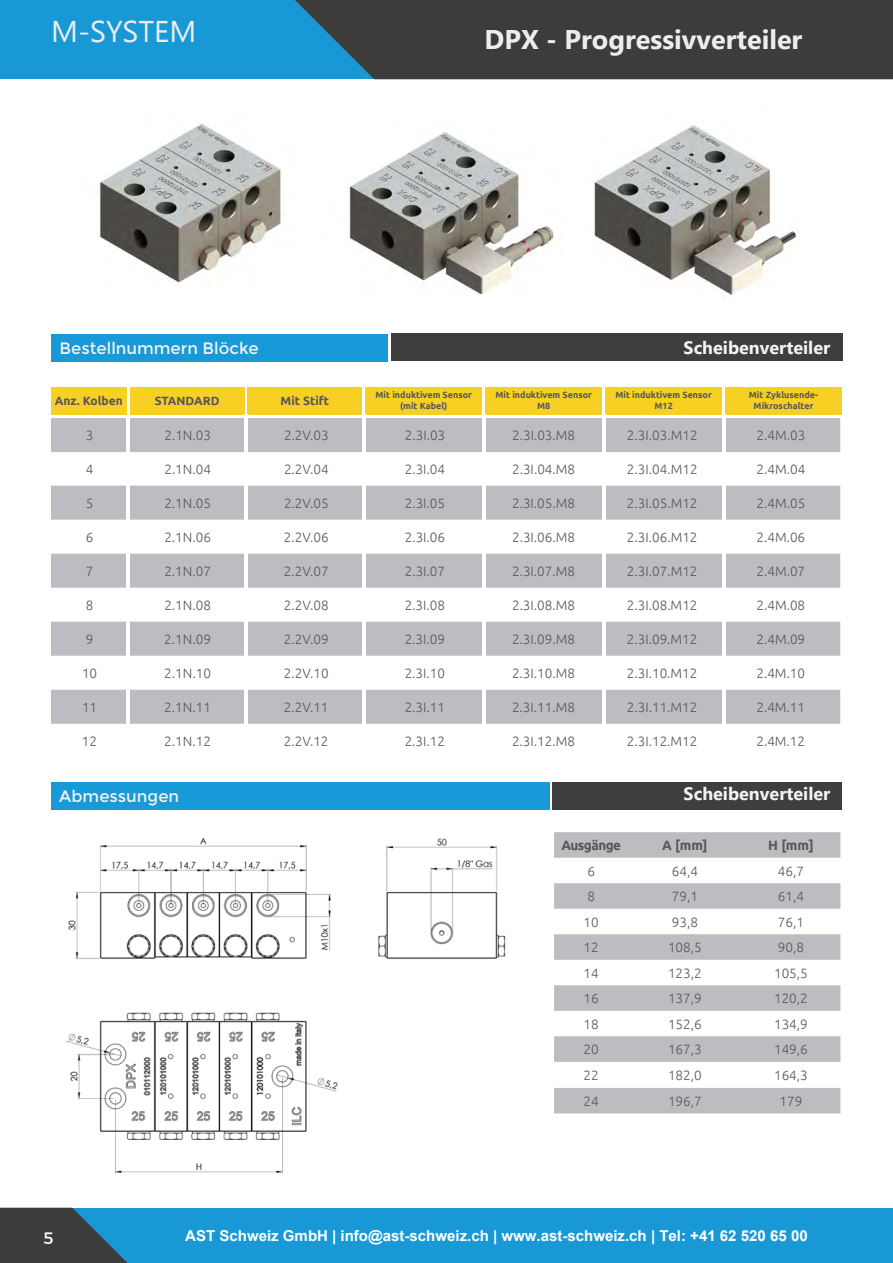
<style>
.page{position:relative;width:893px;height:1263px;background:#fff}
.page>*{position:absolute;margin:0;border:0;box-sizing:border-box;transform-origin:0 0}
.t1{font:30px "Myanmar Text";color:#ededed}
.t2{font:700 27px "Myanmar Text";color:#ededed}
.t3{font:700 18px "Myanmar Text";color:#f2f3f4}
.t4{font:16.5px "Montserrat";color:#f2f3f4}
.t5{font:16.5px "Montserrat";color:#fff}
.t6{font:700 15px "Arial";color:#fff}
.t7{font:300 13.5px "Ubuntu";color:#57585a}
.t8{font:700 13.5px "Ubuntu";letter-spacing:-.04em;color:#57585a}
.t9{font:700 12px "Ubuntu";color:#57585a}
.t10{font:700 9px/10.8px "Ubuntu";color:#57585a;text-align:center}
</style>
<div class="page">
<div style="left:0;top:0;width:893px;height:79px;background:#1899d6"></div>
<div style="left:295px;top:0;width:598px;height:79px;background:#3c3c3b"></div>
<div style="left:0;top:1208px;width:893px;height:55px;background:#1899d6"></div>
<svg style="left:0;top:1208px;width:128px;height:55px"></svg>
<svg style="left:51px;top:418px;width:789px;height:306px;fill:#bcbdc0"></svg>
<div style="left:51px;top:334px;width:337px;height:27px;background:#179ad7"></div>
<div style="left:391px;top:334px;width:451px;height:27px;background:#3e3e3f"></div>
<div style="left:51px;top:387px;width:76px;height:28px;background:#f8cf23"></div>
<div style="left:130px;top:387px;width:114px;height:28px;background:#f8cf23"></div>
<div style="left:248px;top:387px;width:114px;height:28px;background:#f8cf23"></div>
<div style="left:485px;top:387px;width:117px;height:28px;background:#f8cf23"></div>
<div style="left:365px;top:387px;width:117px;height:28px;background:#f8cf23"></div>
<div style="left:605px;top:387px;width:117px;height:28px;background:#f8cf23"></div>
<div style="left:725px;top:387px;width:117px;height:28px;background:#f8cf23"></div>
<hr style="left:127px;top:418px;width:3px;height:340px;background:#fff">
<hr style="left:244px;top:415px;width:4px;height:346px;background:#fff">
<hr style="left:362px;top:415px;width:3px;height:346px;background:#fff">
<hr style="left:482px;top:415px;width:3px;height:346px;background:#fff">
<hr style="left:602px;top:415px;width:3px;height:346px;background:#fff">
<hr style="left:722px;top:415px;width:3px;height:346px;background:#fff">
<svg style="left:554px;top:832px;width:286px;height:281px;fill:#bcbdc0"></svg>
<div style="left:51px;top:782px;width:498px;height:27px;background:#179ad7"></div>
<div style="left:553px;top:782px;width:289px;height:27px;background:#3e3e3f"></div>
<img style="left:65px;top:837px;width:441px;height:337px">
<img style="left:99px;top:123px;width:182px;height:166px">
<img style="left:594px;top:125px;width:202px;height:170px">
<img style="left:349px;top:132px;width:206px;height:162px">
<h1 class="t1" style="left:51px;top:14px;width:147px">M-SYSTEM</h1>
<h2 class="t2" style="left:485px;top:24px;width:319px">DPX - Progressivverteiler</h2>
<p class="t4" style="left:60px;top:339px;width:201px">Bestellnummern Blöcke</p>
<h3 class="t3" style="left:684px;top:337px;width:148px">Scheibenverteiler</h3>
<p class="t9" style="left:55px;top:393px;width:69px">Anz. Kolben</p>
<p class="t9" style="left:155px;top:393px;width:66px">STANDARD</p>
<p class="t9" style="left:281px;top:393px;width:50px">Mit Stift</p>
<p class="t10" style="left:495px;top:389px;width:98px">Mit induktivem Sensor<br>M8</p>
<p class="t10" style="left:376px;top:389px;width:98px">Mit induktivem Sensor (mit Kabel)</p>
<p class="t10" style="left:615px;top:389px;width:98px">Mit induktivem Sensor<br>M12</p>
<p class="t10" style="left:749px;top:389px;width:71px">Mit Zyklusende-<br>Mikroschalter</p>
<p class="t7" style="left:86px;top:427px;width:9px">3</p>
<p class="t7" style="left:164px;top:427px;width:48px">2.1N.03</p>
<p class="t7" style="left:284px;top:427px;width:46px">2.2V.03</p>
<p class="t7" style="left:405px;top:427px;width:42px">2.3I.03</p>
<p class="t7" style="left:512px;top:427px;width:65px">2.3I.03.M8</p>
<p class="t7" style="left:627px;top:427px;width:72px">2.3I.03.M12</p>
<p class="t7" style="left:756px;top:427px;width:50px">2.4M.03</p>
<p class="t7" style="left:86px;top:461px;width:9px">4</p>
<p class="t7" style="left:164px;top:461px;width:48px">2.1N.04</p>
<p class="t7" style="left:284px;top:461px;width:46px">2.2V.04</p>
<p class="t7" style="left:405px;top:461px;width:42px">2.3I.04</p>
<p class="t7" style="left:512px;top:461px;width:65px">2.3I.04.M8</p>
<p class="t7" style="left:627px;top:461px;width:72px">2.3I.04.M12</p>
<p class="t7" style="left:756px;top:461px;width:50px">2.4M.04</p>
<p class="t7" style="left:86px;top:495px;width:9px">5</p>
<p class="t7" style="left:164px;top:495px;width:48px">2.1N.05</p>
<p class="t7" style="left:284px;top:495px;width:46px">2.2V.05</p>
<p class="t7" style="left:405px;top:495px;width:42px">2.3I.05</p>
<p class="t7" style="left:512px;top:495px;width:65px">2.3I.05.M8</p>
<p class="t7" style="left:627px;top:495px;width:72px">2.3I.05.M12</p>
<p class="t7" style="left:756px;top:495px;width:50px">2.4M.05</p>
<p class="t7" style="left:86px;top:529px;width:9px">6</p>
<p class="t7" style="left:164px;top:529px;width:48px">2.1N.06</p>
<p class="t7" style="left:284px;top:529px;width:46px">2.2V.06</p>
<p class="t7" style="left:405px;top:529px;width:42px">2.3I.06</p>
<p class="t7" style="left:512px;top:529px;width:65px">2.3I.06.M8</p>
<p class="t7" style="left:627px;top:529px;width:72px">2.3I.06.M12</p>
<p class="t7" style="left:756px;top:529px;width:50px">2.4M.06</p>
<p class="t7" style="left:86px;top:563px;width:9px">7</p>
<p class="t7" style="left:164px;top:563px;width:48px">2.1N.07</p>
<p class="t7" style="left:284px;top:563px;width:46px">2.2V.07</p>
<p class="t7" style="left:405px;top:563px;width:42px">2.3I.07</p>
<p class="t7" style="left:512px;top:563px;width:65px">2.3I.07.M8</p>
<p class="t7" style="left:627px;top:563px;width:72px">2.3I.07.M12</p>
<p class="t7" style="left:756px;top:563px;width:50px">2.4M.07</p>
<p class="t7" style="left:86px;top:597px;width:9px">8</p>
<p class="t7" style="left:164px;top:597px;width:48px">2.1N.08</p>
<p class="t7" style="left:284px;top:597px;width:46px">2.2V.08</p>
<p class="t7" style="left:405px;top:597px;width:42px">2.3I.08</p>
<p class="t7" style="left:512px;top:597px;width:65px">2.3I.08.M8</p>
<p class="t7" style="left:627px;top:597px;width:72px">2.3I.08.M12</p>
<p class="t7" style="left:756px;top:597px;width:50px">2.4M.08</p>
<p class="t7" style="left:86px;top:631px;width:9px">9</p>
<p class="t7" style="left:164px;top:631px;width:48px">2.1N.09</p>
<p class="t7" style="left:284px;top:631px;width:46px">2.2V.09</p>
<p class="t7" style="left:405px;top:631px;width:42px">2.3I.09</p>
<p class="t7" style="left:512px;top:631px;width:65px">2.3I.09.M8</p>
<p class="t7" style="left:627px;top:631px;width:72px">2.3I.09.M12</p>
<p class="t7" style="left:756px;top:631px;width:50px">2.4M.09</p>
<p class="t7" style="left:82px;top:665px;width:17px">10</p>
<p class="t7" style="left:164px;top:665px;width:48px">2.1N.10</p>
<p class="t7" style="left:284px;top:665px;width:46px">2.2V.10</p>
<p class="t7" style="left:405px;top:665px;width:42px">2.3I.10</p>
<p class="t7" style="left:512px;top:665px;width:65px">2.3I.10.M8</p>
<p class="t7" style="left:627px;top:665px;width:72px">2.3I.10.M12</p>
<p class="t7" style="left:756px;top:665px;width:50px">2.4M.10</p>
<p class="t7" style="left:82px;top:699px;width:17px">11</p>
<p class="t7" style="left:164px;top:699px;width:48px">2.1N.11</p>
<p class="t7" style="left:284px;top:699px;width:46px">2.2V.11</p>
<p class="t7" style="left:405px;top:699px;width:42px">2.3I.11</p>
<p class="t7" style="left:512px;top:699px;width:65px">2.3I.11.M8</p>
<p class="t7" style="left:627px;top:699px;width:72px">2.3I.11.M12</p>
<p class="t7" style="left:756px;top:699px;width:50px">2.4M.11</p>
<p class="t7" style="left:82px;top:733px;width:17px">12</p>
<p class="t7" style="left:164px;top:733px;width:48px">2.1N.12</p>
<p class="t7" style="left:284px;top:733px;width:46px">2.2V.12</p>
<p class="t7" style="left:405px;top:733px;width:42px">2.3I.12</p>
<p class="t7" style="left:512px;top:733px;width:65px">2.3I.12.M8</p>
<p class="t7" style="left:627px;top:733px;width:72px">2.3I.12.M12</p>
<p class="t7" style="left:756px;top:733px;width:50px">2.4M.12</p>
<p class="t4" style="left:59px;top:787px;width:121px">Abmessungen</p>
<h3 class="t3" style="left:684px;top:784px;width:148px">Scheibenverteiler</h3>
<p class="t8" style="left:561px;top:837px;width:61px">Ausgänge</p>
<p class="t8" style="left:662px;top:837px;width:47px">A [mm]</p>
<p class="t8" style="left:768px;top:837px;width:47px">H [mm]</p>
<p class="t7" style="left:587px;top:863px;width:9px">6</p>
<p class="t7" style="left:672px;top:863px;width:28px">64,4</p>
<p class="t7" style="left:778px;top:863px;width:28px">46,7</p>
<p class="t7" style="left:587px;top:888px;width:9px">8</p>
<p class="t7" style="left:672px;top:888px;width:28px">79,1</p>
<p class="t7" style="left:778px;top:888px;width:28px">61,4</p>
<p class="t7" style="left:584px;top:914px;width:17px">10</p>
<p class="t7" style="left:672px;top:914px;width:28px">93,8</p>
<p class="t7" style="left:778px;top:914px;width:28px">76,1</p>
<p class="t7" style="left:584px;top:939px;width:17px">12</p>
<p class="t7" style="left:668px;top:939px;width:35px">108,5</p>
<p class="t7" style="left:778px;top:939px;width:28px">90,8</p>
<p class="t7" style="left:584px;top:965px;width:17px">14</p>
<p class="t7" style="left:668px;top:965px;width:35px">123,2</p>
<p class="t7" style="left:774px;top:965px;width:35px">105,5</p>
<p class="t7" style="left:584px;top:990px;width:17px">16</p>
<p class="t7" style="left:668px;top:990px;width:35px">137,9</p>
<p class="t7" style="left:774px;top:990px;width:35px">120,2</p>
<p class="t7" style="left:584px;top:1016px;width:17px">18</p>
<p class="t7" style="left:668px;top:1016px;width:35px">152,6</p>
<p class="t7" style="left:774px;top:1016px;width:35px">134,9</p>
<p class="t7" style="left:584px;top:1041px;width:17px">20</p>
<p class="t7" style="left:668px;top:1041px;width:35px">167,3</p>
<p class="t7" style="left:774px;top:1041px;width:35px">149,6</p>
<p class="t7" style="left:584px;top:1067px;width:17px">22</p>
<p class="t7" style="left:668px;top:1067px;width:35px">182,0</p>
<p class="t7" style="left:774px;top:1067px;width:35px">164,3</p>
<p class="t7" style="left:584px;top:1093px;width:17px">24</p>
<p class="t7" style="left:668px;top:1093px;width:35px">196,7</p>
<p class="t7" style="left:779px;top:1093px;width:24px">179</p>
<p class="t5" style="left:44px;top:1225px;width:12px">5</p>
<p class="t6" style="left:185px;top:1225px;width:624px">AST Schweiz GmbH | info@ast-schweiz.ch | www.ast-schweiz.ch | Tel: +41 62 520 65 00</p>
</div>
